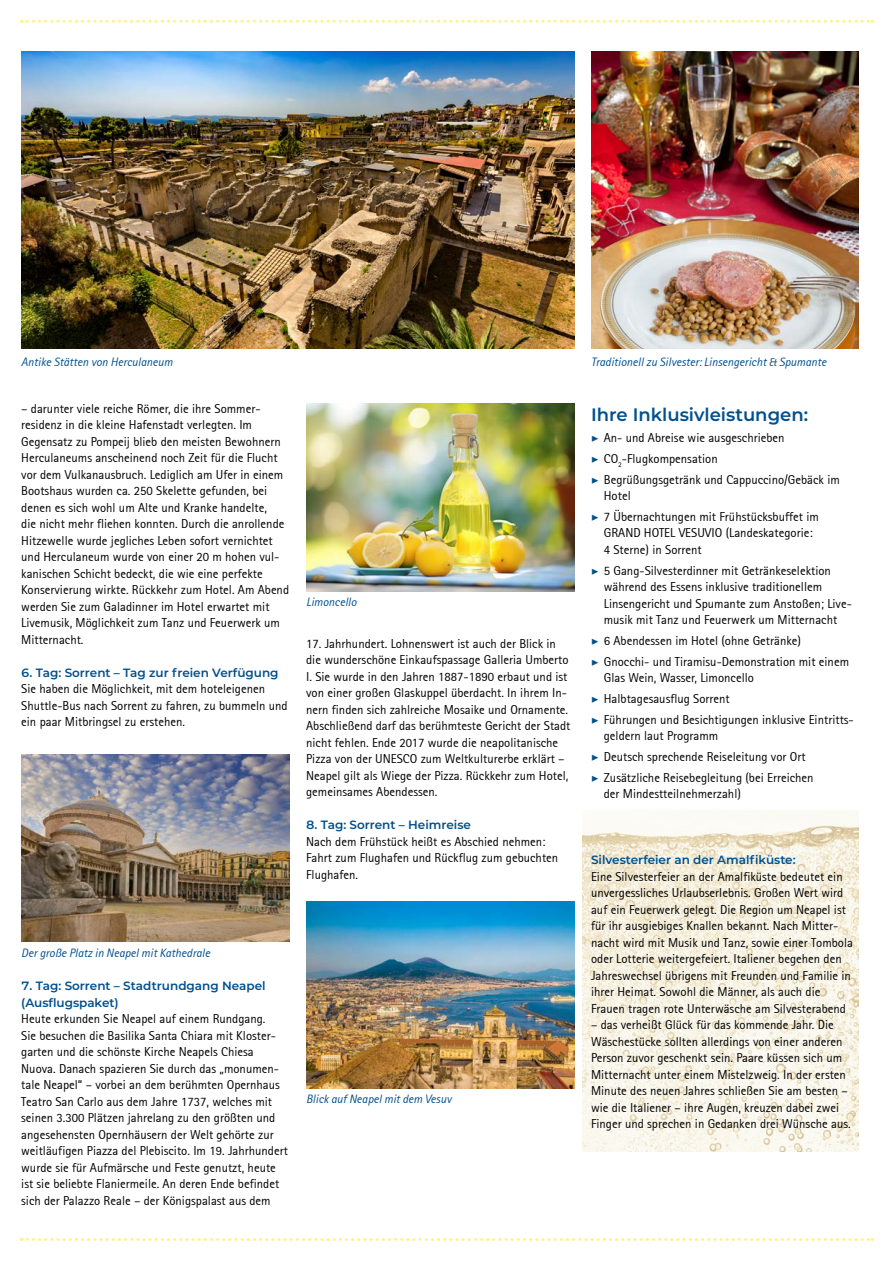
<style>
.page{position:relative;width:893px;height:1263px;background:#fff}
.page>*{position:absolute;margin:0;border:0;box-sizing:border-box;transform-origin:0 0}
.t1{font:600 18px "Montserrat";color:#00508c}
.t2{font:12.75px/16.5px "Rotis Sans Serif";color:#000}
.t3{font:italic 12px "Rotis Sans Serif";color:#00508c}
.t4{font:600 12px/16.5px "Montserrat";color:#00508c}
.s1{font-family:"Minion Pro";font-weight:700;font-style:italic;color:#00508c}
</style>
<div class="page">
<svg style="left:21px;top:20px;width:852px;height:3px"></svg>
<svg style="left:21px;top:1238px;width:852px;height:3px"></svg>
<img style="left:583px;top:810px;width:276px;height:341px">
<img style="left:21px;top:51px;width:553px;height:298px">
<img style="left:21px;top:755px;width:268px;height:187px">
<img style="left:306px;top:404px;width:268px;height:187px">
<img style="left:306px;top:901px;width:268px;height:188px">
<img style="left:591px;top:51px;width:268px;height:298px">
<p class="t3" style="left:21px;top:354px;width:153px">Antike Stätten von Herculaneum</p>
<p class="t2" style="left:21px;top:400px;width:269px">– darunter viele reiche Römer, die ihre Sommer&shy;residenz in die kleine Hafenstadt verlegten. Im Gegensatz zu Pompeij blieb den meisten Bewohnern Herculaneums anscheinend noch Zeit für die Flucht vor dem Vulkanausbruch. Lediglich am Ufer in einem Bootshaus wurden ca. 250 Skelette gefunden, bei denen es sich wohl um Alte und Kranke handelte,<br>die nicht mehr fliehen konnten. Durch die anrollende Hitzewelle wurde jegliches Leben sofort vernichtet und Herculaneum wurde von einer 20 m hohen vul&shy;kanischen Schicht bedeckt, die wie eine perfekte Konservierung wirkte. Rückkehr zum Hotel. Am Abend werden Sie zum Galadinner im Hotel erwartet mit Livemusik, Möglichkeit zum Tanz und Feuerwerk um Mitternacht.</p>
<p class="t4" style="left:21px;top:664px;width:259px">6. Tag: Sorrent – Tag zur freien Verfügung</p>
<p class="t2" style="left:21px;top:681px;width:268px">Sie haben die Möglichkeit, mit dem hoteleigenen<br>Shuttle-Bus nach Sorrent zu fahren, zu bummeln und ein paar Mitbringsel zu erstehen.</p>
<p class="t3" style="left:306px;top:595px;width:52px">Limoncello</p>
<p class="t2" style="left:306px;top:635px;width:266px">17. Jahrhundert. Lohnenswert ist auch der Blick in die wunderschöne Einkaufspassage Galleria Umberto I. Sie wurde in den Jahren 1887-1890 erbaut und ist von einer großen Glaskuppel überdacht. In ihrem In&shy;nern finden sich zahlreiche Mosaike und Ornamente.<br>Abschließend darf das berühmteste Gericht der Stadt nicht fehlen. Ende 2017 wurde die neapolitanische Pizza von der UNESCO zum Weltkulturerbe erklärt – Neapel gilt als Wiege der Pizza. Rückkehr zum Hotel, gemeinsames Abendessen.</p>
<p class="t4" style="left:306px;top:816px;width:166px">8. Tag: Sorrent – Heimreise</p>
<p class="t2" style="left:306px;top:833px;width:254px">Nach dem Frühstück heißt es Abschied nehmen:<br>Fahrt zum Flughafen und Rückflug zum gebuchten<br>Flughafen.</p>
<p class="t3" style="left:21px;top:946px;width:190px">Der große Platz in Neapel mit Kathedrale</p>
<p class="t4" style="left:21px;top:977px;width:246px">7. Tag: Sorrent – Stadtrundgang Neapel (Ausflugspaket)</p>
<p class="t2" style="left:21px;top:1011px;width:268px">Heute erkunden Sie Neapel auf einem Rundgang.<br>Sie besuchen die Basilika Santa Chiara mit Kloster&shy;garten und die schönste Kirche Neapels Chiesa Nuova. Danach spazieren Sie durch das „monumen&shy;tale Neapel“ – vorbei an dem berühmten Opernhaus Teatro San Carlo aus dem Jahre 1737, welches mit seinen 3.300 Plätzen jahrelang zu den größten und angesehensten Opernhäusern der Welt gehörte zur weitläufigen Piazza del Plebiscito. Im 19. Jahrhundert wurde sie für Aufmärsche und Feste genutzt, heute ist sie beliebte Flaniermeile. An deren Ende befindet sich der Palazzo Reale – der Königspalast aus dem</p>
<p class="t3" style="left:306px;top:1092px;width:147px">Blick auf Neapel mit dem Vesuv</p>
<p class="t3" style="left:591px;top:354px;width:237px">Traditionell zu Silvester: Linsengericht &amp; Spumante</p>
<h1 class="t1" style="left:591px;top:402px;width:219px">Ihre Inklusivleistungen:</h1>
<p class="t2" style="left:591px;top:427px;width:250px;line-height:20.7px"><span class="s1">▶</span> An- und Abreise wie ausgeschrieben<br><span class="s1">▶</span> CO<sub>2</sub>-Flugkompensation<br><span class="s1">▶</span> Begrüßungsgetränk und Cappuccino/Gebäck im</p>
<p class="t2" style="left:591px;top:485px;width:229px;line-height:20.7px;text-indent:13px">Hotel<br><span class="s1">▶</span> 7 Übernachtungen mit Frühstücksbuffet im</p>
<p class="t2" style="left:604px;top:525px;width:210px">GRAND HOTEL VESUVIO (Landeskategorie:<br>4 Sterne) in Sorrent</p>
<p class="t2" style="left:604px;top:562px;width:250px;text-indent:-13px"><span class="s1">▶</span> 5 Gang-Silvesterdinner mit Getränkeselektion während des Essens inklusive traditionellem Linsengericht und Spumante zum Anstoßen; Live&shy;musik mit Tanz und Feuerwerk um Mitternacht</p>
<p class="t2" style="left:591px;top:630px;width:260px;line-height:20.7px"><span class="s1">▶</span> 6 Abendessen im Hotel (ohne Getränke)<br><span class="s1">▶</span> Gnocchi- und Tiramisu-Demonstration mit einem</p>
<p class="t2" style="left:591px;top:667px;width:264px;line-height:20.7px;text-indent:13px">Glas Wein, Wasser, Limoncello<br><span class="s1">▶</span> Halbtagesausflug Sorrent<br><span class="s1">▶</span> Führungen und Besichtigungen inklusive Eintritts-</p>
<p class="t2" style="left:591px;top:725px;width:224px;line-height:20.7px;text-indent:13px">geldern laut Programm<br><span class="s1">▶</span> Deutsch sprechende Reiseleitung vor Ort <span class="s1">▶</span> Zusätzliche Reisebegleitung (bei Erreichen</p>
<p class="t2" style="left:604px;top:786px;width:139px">der Mindestteilnehmerzahl)</p>
<p class="t4" style="left:591px;top:851px;width:206px">Silvesterfeier an der Amalfiküste:</p>
<p class="t2" style="left:591px;top:868px;width:263px">Eine Silvesterfeier an der Amalfiküste bedeutet ein unvergessliches Urlaubserlebnis. Großen Wert wird auf ein Feuerwerk gelegt. Die Region um Neapel ist für ihr ausgiebiges Knallen bekannt. Nach Mitter&shy;nacht wird mit Musik und Tanz, sowie einer Tombola oder Lotterie weitergefeiert. Italiener begehen den Jahreswechsel übrigens mit Freunden und Familie in ihrer Heimat. Sowohl die Männer, als auch die Frauen tragen rote Unterwäsche am Silvesterabend</p>
<p class="t2" style="left:591px;top:1016px;width:261px">– das verheißt Glück für das kommende Jahr. Die Wäschestücke sollten allerdings von einer anderen Person zuvor geschenkt sein. Paare küssen sich um Mitternacht unter einem Mistelzweig. In der ersten Minute des neuen Jahres schließen Sie am besten – wie die Italiener – ihre Augen, kreuzen dabei zwei Finger und sprechen in Gedanken drei Wünsche aus.</p>
</div>
